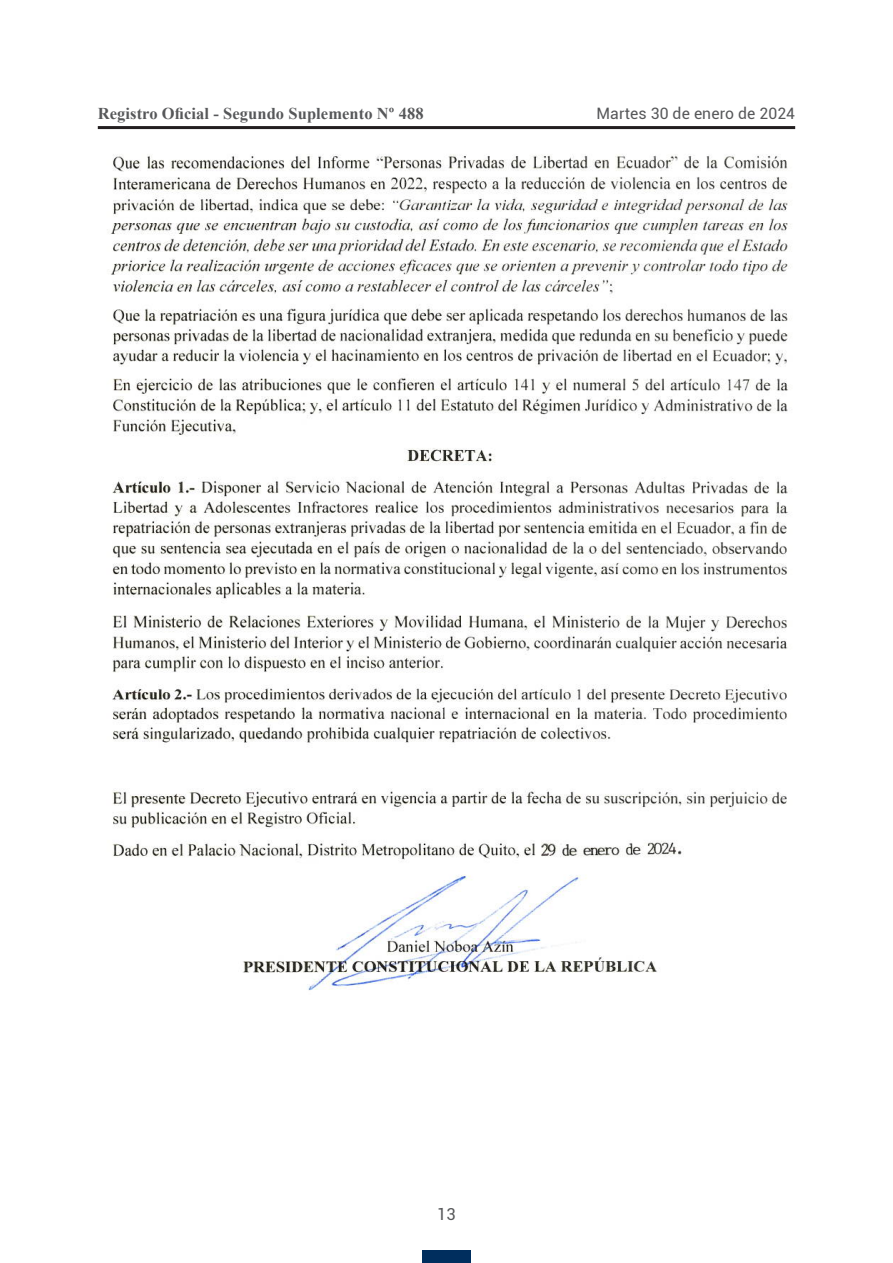
<style>
.page{position:relative;width:893px;height:1263px;background:#fff}
.page>*{position:absolute;margin:0;border:0;box-sizing:border-box;transform-origin:0 0}
.t1{font:700 16.5px "Times New Roman";letter-spacing:.005em;color:#57585a}
.t2{font:16.5px "Roboto";color:#57585a}
.t3{font:15.75px "Roboto";letter-spacing:.005em;color:#57585a}
</style>
<div class="page">
<hr style="left:98px;top:126px;width:697px;height:3px;background:#231f20">
<div style="left:422px;top:1250px;width:49px;height:13px;background:#002e5e"></div>
<img style="left:107px;top:154px;width:684px;height:837px">
<p class="t1" style="left:98px;top:102px;width:327px">Registro Oficial - Segundo Suplemento Nº 488</p>
<p class="t3" style="left:596px;top:102px;width:200px">Martes 30 de enero de 2024</p>
<p class="t2" style="left:437px;top:1203px;width:20px">13</p>
</div>
